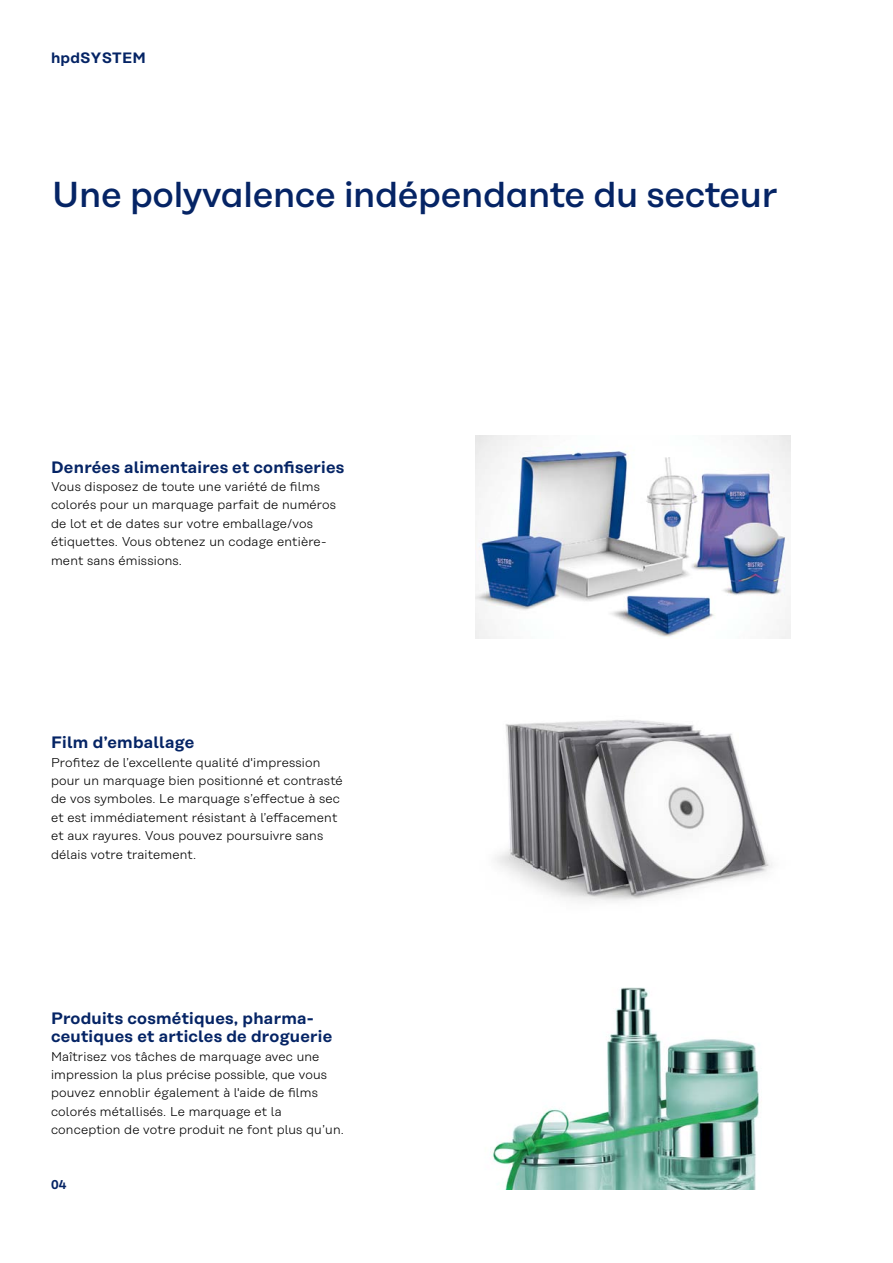
<style>
.page{position:relative;width:893px;height:1263px;background:#fff}
.page>*{position:absolute;margin:0;border:0;box-sizing:border-box;transform-origin:0 0}
.t1{font:500 36px "Koenig&Bauer H";letter-spacing:-.01em;color:#052465}
.t2{font:600 16.5px/18.5px "Koenig&Bauer T";letter-spacing:.015em;color:#052465}
.t3{font:600 15px "Koenig&Bauer H";letter-spacing:.015em;color:#052465}
.t4{font:300 12.75px/18.3px "Koenig&Bauer T";letter-spacing:.015em;color:#000}
.t5{font:600 12.75px "Koenig&Bauer H";color:#052465}
</style>
<div class="page">
<img style="left:492px;top:987px;width:267px;height:202px">
<img style="left:476px;top:436px;width:315px;height:202px">
<img style="left:495px;top:720px;width:277px;height:181px">
<p class="t3" style="left:51px;top:49px;width:96px">hpdSYSTEM</p>
<h1 class="t1" style="left:52px;top:174px;width:727px">Une polyvalence indépendante du secteur</h1>
<p class="t2" style="left:51px;top:458px;width:295px">Denrées alimentaires et confiseries</p>
<p class="t4" style="left:51px;top:477px;width:287px">Vous disposez de toute une variété de films colorés pour un marquage parfait de numéros de lot et de dates sur votre emballage/vos étiquettes. Vous obtenez un codage entière&shy;ment sans émissions.</p>
<p class="t2" style="left:51px;top:733px;width:145px">Film d’emballage</p>
<p class="t4" style="left:51px;top:753px;width:293px">Profitez de l’excellente qualité d'impression pour un marquage bien positionné et contrasté de vos symboles. Le marquage s’effectue à sec et est immédiatement résistant à l’effacement et aux rayures. Vous pouvez poursuivre sans délais votre traitement.</p>
<p class="t2" style="left:51px;top:1009px;width:283px">Produits cosmétiques, pharma&shy;ceutiques et articles de droguerie</p>
<p class="t4" style="left:51px;top:1047px;width:294px">Maîtrisez vos tâches de marquage avec une impression la plus précise possible, que vous pouvez ennoblir également à l'aide de films colorés métallisés. Le marquage et la conception de votre produit ne font plus qu’un.</p>
<p class="t5" style="left:51px;top:1177px;width:17px">04</p>
</div>
